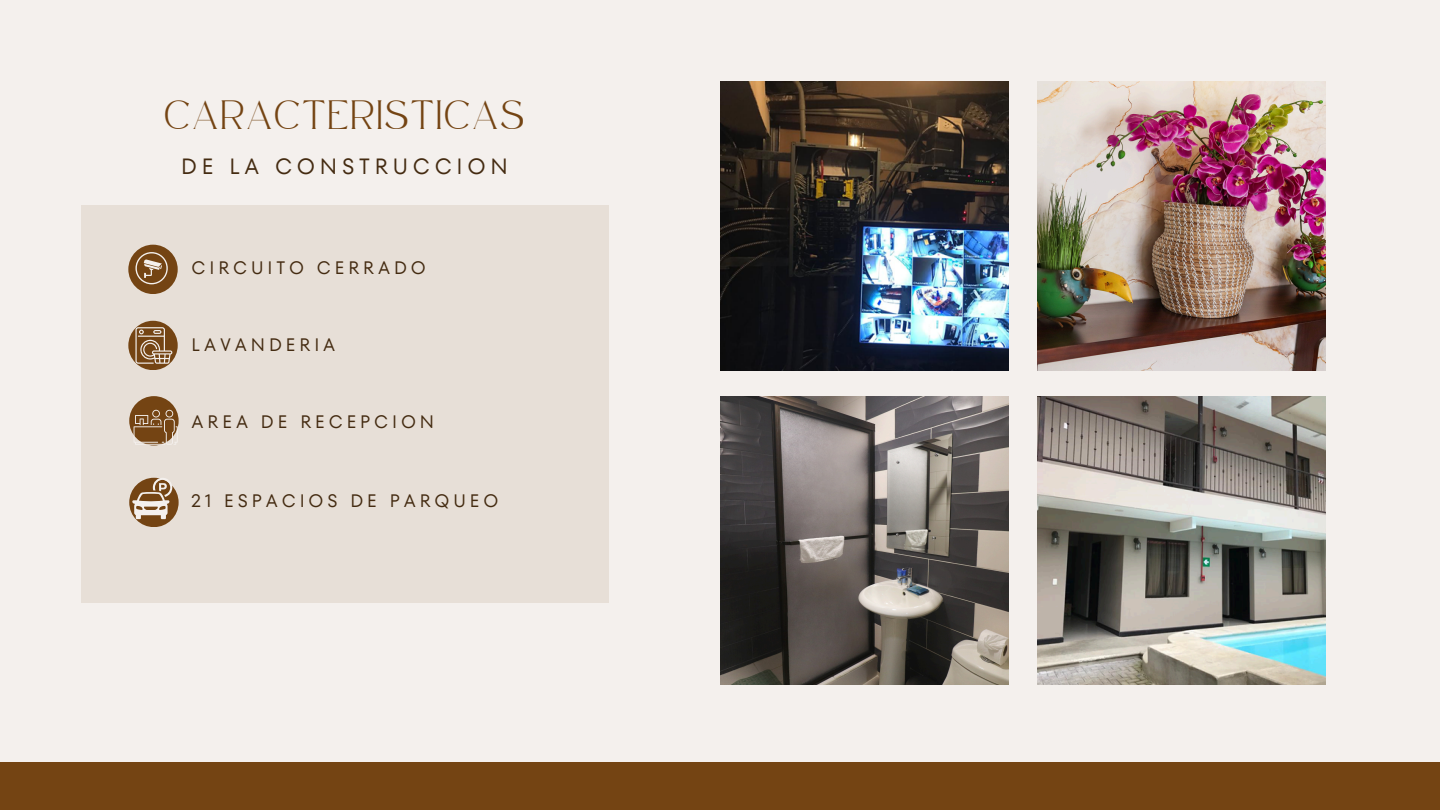
<style>
.page{position:relative;width:1440px;height:810px;background:#f4f0ed}
.page>*{position:absolute;margin:0;border:0;box-sizing:border-box;transform-origin:0 0}
.t1{font:22px "TT Fors";letter-spacing:.215em;color:#442b11}
.t2{font:20px "Safira March";letter-spacing:.135em;color:#744413}
.t3{font:18px "TT Fors";letter-spacing:.215em;color:#442b11}
</style>
<div class="page">
<div style="left:81px;top:205px;width:527px;height:397px;background:#e7dfd7"></div>
<div style="left:128px;top:245px;width:50px;height:49px;background:#744413;border-radius:50%"></div>
<img style="left:720px;top:82px;width:288px;height:288px">
<img style="left:720px;top:396px;width:288px;height:289px">
<img style="left:1037px;top:82px;width:289px;height:288px">
<img style="left:1037px;top:396px;width:289px;height:289px">
<div style="left:0;top:762px;width:1440px;height:48px;background:#744413"></div>
<svg style="left:135px;top:252px;width:33px;height:32px"></svg>
<div style="left:128px;top:321px;width:50px;height:49px;background:#744413;border-radius:50%"></div>
<svg style="left:135px;top:327px;width:37px;height:37px"></svg>
<div style="left:129px;top:396px;width:50px;height:50px;background:#744413;border-radius:50%"></div>
<svg style="left:134px;top:410px;width:44px;height:35px"></svg>
<div style="left:129px;top:478px;width:50px;height:49px;background:#744413;border-radius:50%"></div>
<svg style="left:132px;top:478px;width:40px;height:41px"></svg>
<p class="t2" style="left:165px;top:111px;width:361px">CARACTERISTICAS</p>
<p class="t1" style="left:181px;top:150px;width:328px">DE LA CONSTRUCCION</p>
<p class="t3" style="left:192px;top:255px;width:236px">CIRCUITO CERRADO</p>
<p class="t3" style="left:192px;top:332px;width:145px">LAVANDERIA</p>
<p class="t3" style="left:192px;top:410px;width:244px">AREA DE RECEPCION</p>
<p class="t3" style="left:192px;top:488px;width:308px">21 ESPACIOS DE PARQUEO</p>
</div>
